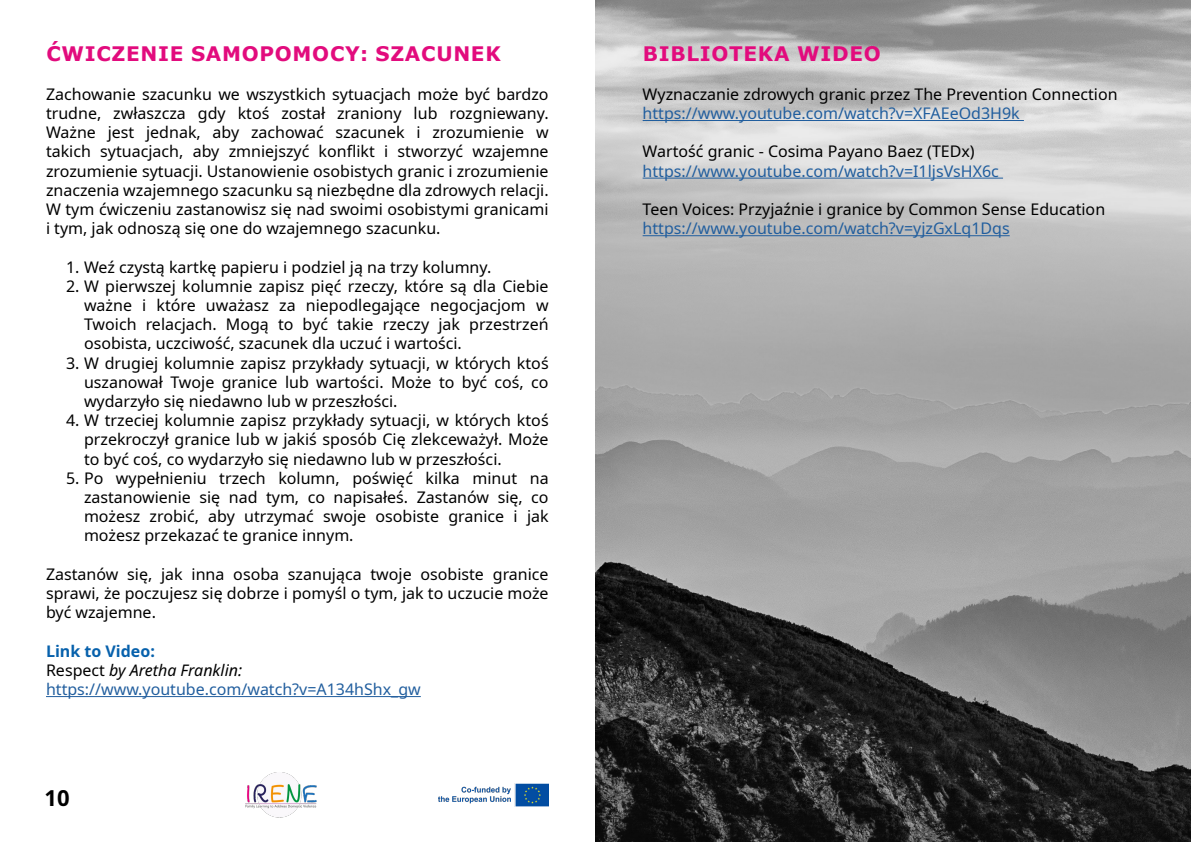
<style>
.page{position:relative;width:1191px;height:842px;background:#fff}
.page>*{position:absolute;margin:0;border:0;box-sizing:border-box;transform-origin:0 0}
.t1{font:700 22px "Noto Sans";color:#000}
.t2{font:700 20px "Verdana";letter-spacing:.035em;color:#e20b7d}
.t3{font:16px/19.2px "Noto Sans";color:#000;text-align:justify}
.t4{font:16px/19.2px "Noto Sans";color:#215e9e}
.s1{font-weight:700;color:#0761ac}
.s2{color:#000}
.s3{font-style:italic;color:#000}
</style>
<div class="page">
<img style="left:245px;top:772px;width:72px;height:46px">
<img style="left:438px;top:783px;width:110px;height:24px">
<img style="left:595px;top:0;width:596px;height:842px">
<hr style="left:46px;top:696px;width:375px;height:1px;background:#215e9e">
<hr style="left:642px;top:120px;width:382px;height:1px;background:#215e9e">
<hr style="left:642px;top:178px;width:361px;height:1px;background:#215e9e">
<hr style="left:642px;top:235px;width:367px;height:1px;background:#215e9e">
<p class="t2" style="left:46px;top:40px;width:456px">ĆWICZENIE SAMOPOMOCY: SZACUNEK</p>
<p class="t3" style="left:46px;top:85px;width:504px">Zachowanie szacunku we wszystkich sytuacjach może być bardzo trudne, zwłaszcza gdy ktoś został zraniony lub rozgniewany.<br>Ważne jest jednak, aby zachować szacunek i zrozumienie w takich sytuacjach, aby zmniejszyć konflikt i stworzyć wzajemne zrozumienie sytuacji. Ustanowienie osobistych granic i zrozumienie znaczenia wzajemnego szacunku są niezbędne dla zdrowych relacji.<br>W tym ćwiczeniu zastanowisz się nad swoimi osobistymi granicami i tym, jak odnoszą się one do wzajemnego szacunku.</p>
<p class="t3" style="left:66px;top:257px;width:427px">1. Weź czystą kartkę papieru i podziel ją na trzy kolumny.</p>
<p class="t3" style="left:84px;top:277px;width:466px;text-indent:-18px">2. W pierwszej kolumnie zapisz pięć rzeczy, które są dla Ciebie ważne i które uważasz za niepodlegające negocjacjom w Twoich relacjach. Mogą to być takie rzeczy jak przestrzeń osobista, uczciwość, szacunek dla uczuć i wartości.</p>
<p class="t3" style="left:84px;top:353px;width:466px;text-indent:-18px">3. W drugiej kolumnie zapisz przykłady sytuacji, w których ktoś uszanował Twoje granice lub wartości. Może to być coś, co wydarzyło się niedawno lub w przeszłości.</p>
<p class="t3" style="left:84px;top:411px;width:466px;text-indent:-18px">4. W trzeciej kolumnie zapisz przykłady sytuacji, w których ktoś przekroczył granice lub w jakiś sposób Cię zlekceważył. Może to być coś, co wydarzyło się niedawno lub w przeszłości.</p>
<p class="t3" style="left:84px;top:469px;width:466px;text-indent:-18px">5. Po wypełnieniu trzech kolumn, poświęć kilka minut na zastanowienie się nad tym, co napisałeś. Zastanów się, co możesz zrobić, aby utrzymać swoje osobiste granice i jak możesz przekazać te granice innym.</p>
<p class="t3" style="left:46px;top:565px;width:504px">Zastanów się, jak inna osoba szanująca twoje osobiste granice sprawi, że poczujesz się dobrze i pomyśl o tym, jak to uczucie może być wzajemne.</p>
<p class="t4" style="left:46px;top:641px;width:376px"><span class="s1">Link to Video:<br></span><span class="s2">Respect</span> <span class="s3">by Aretha Franklin: </span>https://www.youtube.com/watch?v=A134hShx_gw</p>
<h1 class="t1" style="left:44px;top:782px;width:27px">10</h1>
<p class="t2" style="left:643px;top:40px;width:239px">BIBLIOTEKA WIDEO</p>
<p class="t3" style="left:642px;top:85px;width:476px">Wyznaczanie zdrowych granic przez The Prevention Connection</p>
<p class="t4" style="left:642px;top:104px;width:378px">https://www.youtube.com/watch?v=XFAEeOd3H9k</p>
<p class="t3" style="left:642px;top:142px;width:334px">Wartość granic - Cosima Payano Baez (TEDx)</p>
<p class="t4" style="left:642px;top:161px;width:358px">https://www.youtube.com/watch?v=I1ljsVsHX6c</p>
<p class="t3" style="left:642px;top:200px;width:464px">Teen Voices: Przyjaźnie i granice by Common Sense Education</p>
<p class="t4" style="left:642px;top:219px;width:368px">https://www.youtube.com/watch?v=yjzGxLq1Dqs</p>
</div>
